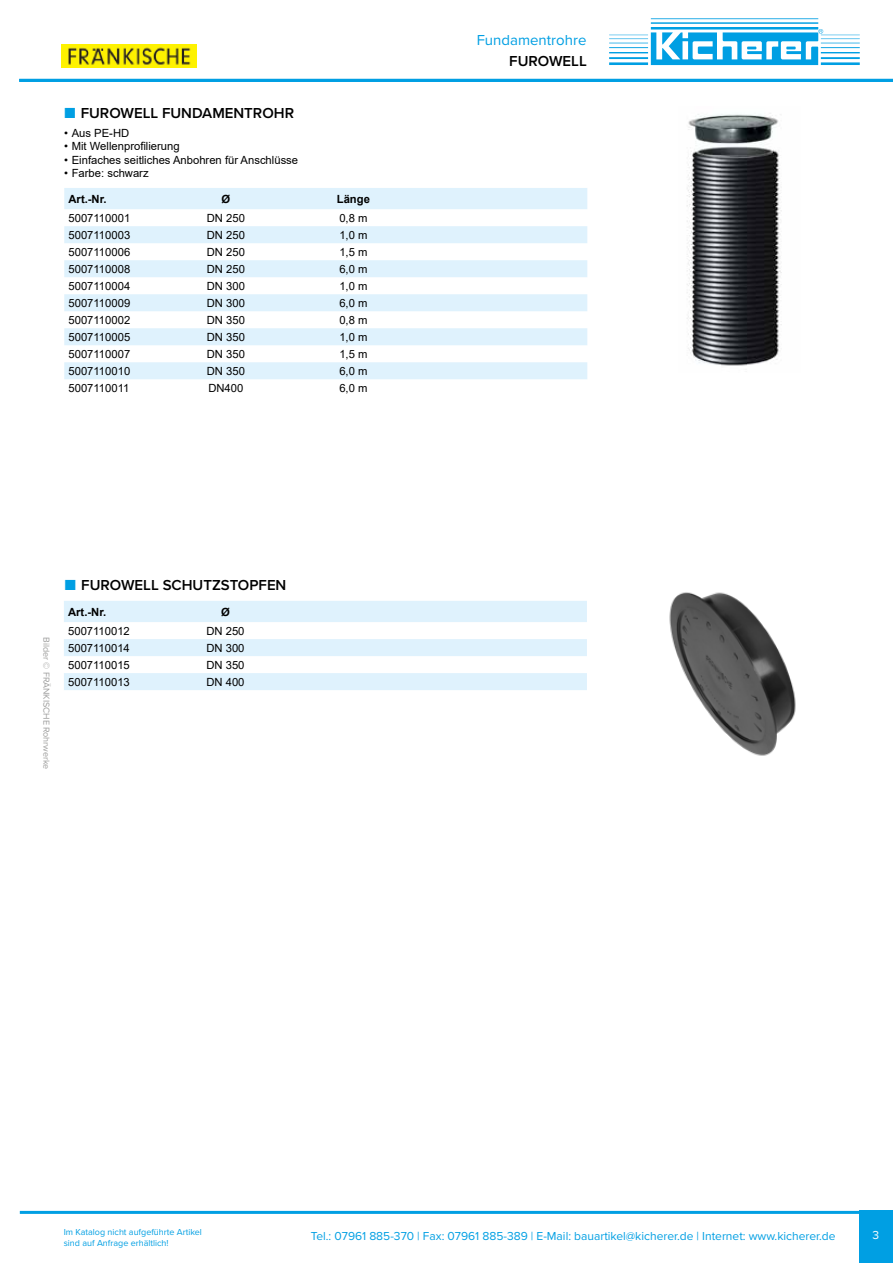
<style>
.page{position:relative;width:893px;height:1263px;background:#fff}
.page>*{position:absolute;margin:0;border:0;box-sizing:border-box;transform-origin:0 0}
.t1{font:600 15px "Proxima Nova";color:#000}
.t2{font:15px "Proxima Nova";color:#009fe3}
.t3{font:12px "Proxima Nova";color:#009fe3}
.t4{font:12px "Proxima Nova";color:#fff}
.t5{font:11.25px "Arial";color:#000}
.t6{font:700 11.25px "Arial";color:#000}
.t7{font:9px/10.8px "Proxima Nova";color:#009fe3}
.t8{font:9px "Proxima Nova";color:#9d9d9c}
</style>
<div class="page">
<hr style="left:19px;top:79px;width:874px;height:3px;background:#009fe3">
<div style="left:859px;top:1211px;width:34px;height:52px;background:#009fe3"></div>
<hr style="left:20px;top:1211px;width:873px;height:3px;background:#009fe3">
<img style="left:62px;top:45px;width:135px;height:22px">
<img style="left:687px;top:113px;width:95px;height:253px">
<img style="left:669px;top:592px;width:127px;height:164px">
<div style="left:64px;top:188px;width:523px;height:21px;background:#dff2fd"></div>
<svg style="left:64px;top:226px;width:523px;height:153px;fill:#dff2fd"></svg>
<div style="left:64px;top:601px;width:523px;height:21px;background:#dff2fd"></div>
<svg style="left:64px;top:639px;width:523px;height:51px"></svg>
<svg style="left:609px;top:18px;width:251px;height:47px"></svg>
<h1 class="t1" style="left:81px;top:102px;width:215px">FUROWELL FUNDAMENTROHR</h1>
<p class="t5" style="left:64px;top:125px;width:67px">• Aus PE-HD</p>
<p class="t5" style="left:64px;top:139px;width:117px">• Mit Wellenprofilierung</p>
<p class="t5" style="left:64px;top:152px;width:235px">• Einfaches seitliches Anbohren für Anschlüsse</p>
<p class="t5" style="left:64px;top:166px;width:86px">• Farbe: schwarz</p>
<p class="t6" style="left:69px;top:191px;width:40px">Art.-Nr.</p>
<p class="t6" style="left:221px;top:191px;width:10px">Ø</p>
<p class="t6" style="left:337px;top:191px;width:35px">Länge</p>
<p class="t5" style="left:69px;top:210px;width:63px">5007110001</p>
<p class="t5" style="left:207px;top:210px;width:40px">DN 250</p>
<p class="t5" style="left:339px;top:210px;width:30px">0,8 m</p>
<p class="t5" style="left:69px;top:227px;width:63px">5007110003</p>
<p class="t5" style="left:207px;top:227px;width:40px">DN 250</p>
<p class="t5" style="left:339px;top:227px;width:30px">1,0 m</p>
<p class="t5" style="left:69px;top:244px;width:63px">5007110006</p>
<p class="t5" style="left:207px;top:244px;width:40px">DN 250</p>
<p class="t5" style="left:339px;top:244px;width:30px">1,5 m</p>
<p class="t5" style="left:69px;top:261px;width:63px">5007110008</p>
<p class="t5" style="left:207px;top:261px;width:40px">DN 250</p>
<p class="t5" style="left:339px;top:261px;width:30px">6,0 m</p>
<p class="t5" style="left:69px;top:278px;width:63px">5007110004</p>
<p class="t5" style="left:207px;top:278px;width:40px">DN 300</p>
<p class="t5" style="left:339px;top:278px;width:30px">1,0 m</p>
<p class="t5" style="left:69px;top:295px;width:63px">5007110009</p>
<p class="t5" style="left:207px;top:295px;width:40px">DN 300</p>
<p class="t5" style="left:339px;top:295px;width:30px">6,0 m</p>
<p class="t5" style="left:69px;top:312px;width:63px">5007110002</p>
<p class="t5" style="left:207px;top:312px;width:40px">DN 350</p>
<p class="t5" style="left:339px;top:312px;width:30px">0,8 m</p>
<p class="t5" style="left:69px;top:329px;width:63px">5007110005</p>
<p class="t5" style="left:207px;top:329px;width:40px">DN 350</p>
<p class="t5" style="left:339px;top:329px;width:30px">1,0 m</p>
<p class="t5" style="left:69px;top:346px;width:63px">5007110007</p>
<p class="t5" style="left:207px;top:346px;width:40px">DN 350</p>
<p class="t5" style="left:339px;top:346px;width:30px">1,5 m</p>
<p class="t5" style="left:69px;top:363px;width:63px">5007110010</p>
<p class="t5" style="left:207px;top:363px;width:40px">DN 350</p>
<p class="t5" style="left:339px;top:363px;width:30px">6,0 m</p>
<p class="t5" style="left:69px;top:380px;width:62px">5007110011</p>
<p class="t5" style="left:208px;top:380px;width:37px">DN400</p>
<p class="t5" style="left:339px;top:380px;width:30px">6,0 m</p>
<p class="t8" style="left:53px;top:637px;width:134px;rotate:90deg">Bilder © FRÄNKISCHE Rohrwerke</p>
<h1 class="t1" style="left:81px;top:574px;width:207px">FUROWELL SCHUTZSTOPFEN</h1>
<p class="t6" style="left:68px;top:604px;width:40px">Art.-Nr.</p>
<p class="t6" style="left:221px;top:604px;width:10px">Ø</p>
<p class="t5" style="left:68px;top:623px;width:63px">5007110012</p>
<p class="t5" style="left:206px;top:623px;width:40px">DN 250</p>
<p class="t5" style="left:68px;top:640px;width:63px">5007110014</p>
<p class="t5" style="left:206px;top:640px;width:40px">DN 300</p>
<p class="t5" style="left:68px;top:657px;width:63px">5007110015</p>
<p class="t5" style="left:206px;top:657px;width:40px">DN 350</p>
<p class="t5" style="left:68px;top:674px;width:63px">5007110013</p>
<p class="t5" style="left:206px;top:674px;width:40px">DN 400</p>
<h1 class="t2" style="left:477px;top:29px;width:111px">Fundamentrohre</h1>
<h1 class="t1" style="left:509px;top:49px;width:79px">FUROWELL</h1>
<p class="t7" style="left:64px;top:1226px;width:140px">Im Katalog nicht aufgeführte Artikel sind auf Anfrage erhältlich!</p>
<p class="t3" style="left:311px;top:1226px;width:526px">Tel.: 07961 885-370 | Fax: 07961 885-389 | E-Mail: bauartikel@kicherer.de | Internet: www.kicherer.de</p>
<p class="t4" style="left:873px;top:1226px;width:8px">3</p>
</div>
